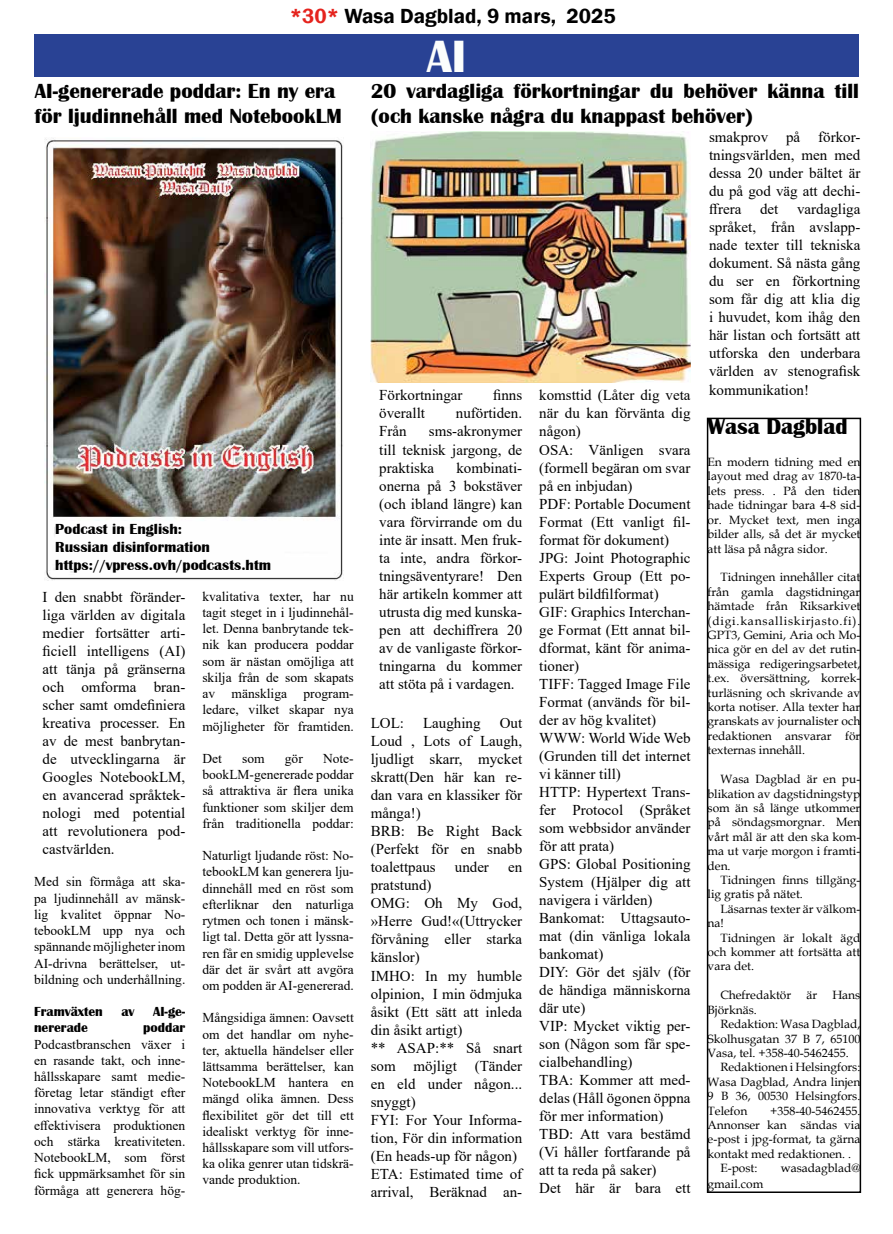
<style>
.page{position:relative;width:893px;height:1234px;background:#fff}
.page>*{position:absolute;margin:0;border:0;box-sizing:border-box;transform-origin:0 0}
.t1{font:700 46.5px "Britannic";color:#fbfdfc}
.t2{font:700 22.5px "Britannic";color:#000}
.t3{font:700 21px/25.2px "Britannic";color:#000}
.t4{font:600 21px "Franklin Gothic";color:#000}
.t5{font:15px/18px "Times New Roman";color:#000;text-align:justify}
.t6{font:700 15px/18px "Britannic";color:#000}
.t7{font:13.5px/16.2px "Times New Roman";color:#000;text-align:justify}
.t8{font:700 13.5px "Britannic";color:#000}
.t9{font:12px/14.4px "Book Antiqua";color:#000;text-align:justify}
.s1{color:#e5231d}
</style>
<div class="page">
<div style="left:707px;top:417px;width:154px;height:775px;border:2px solid #000"></div>
<div style="left:34px;top:34px;width:825px;height:43px;background:#294294"></div>
<img style="left:371px;top:132px;width:320px;height:251px">
<img style="left:44px;top:138px;width:300px;height:442px">
<h3 class="t4" style="left:290px;top:3px;width:327px"><span class="s1">*30*</span> Wasa Dagblad, 9 mars, 2025</h3>
<h3 class="t3" style="left:35px;top:78px;width:308px">AI-genererade poddar: En ny era för ljudinnehåll med NotebookLM</h3>
<p class="t6" style="left:55px;top:519px;width:217px">Podcast in English:<br>Russian disinformation https://vpress.ovh/podcasts.htm</p>
<p class="t5" style="left:43px;top:587px;width:144px">I den snabbt föränder&shy;liga världen av digitala medier fortsätter arti&shy;ficiell intelligens (AI) att tänja på gränserna och omforma bran&shy;scher samt omdefiniera kreativa processer. En av de mest banbrytan&shy;de utvecklingarna är Googles NotebookLM, en avancerad språktek&shy;nologi med potential att revolutionera pod&shy;castvärlden.</p>
<p class="t7" style="left:34px;top:873px;width:153px">Med sin förmåga att ska&shy;pa ljudinnehåll av mänsk&shy;lig kvalitet öppnar No&shy;tebookLM upp nya och spännande möjligheter inom AI-drivna berättelser, ut&shy;bildning och underhållning.</p>
<p class="t8" style="left:34px;top:1003px;width:70px">Framväxten</p>
<p class="t8" style="left:121px;top:1003px;width:15px">av</p>
<p class="t8" style="left:153px;top:1003px;width:34px">AI-ge-</p>
<p class="t8" style="left:34px;top:1020px;width:55px">nererade</p>
<p class="t8" style="left:143px;top:1020px;width:44px">poddar</p>
<p class="t7" style="left:34px;top:1035px;width:153px">Podcastbranschen växer i en rasande takt, och inne&shy;hållsskapare samt medie&shy;företag letar ständigt efter innovativa verktyg för att effektivisera produktionen och stärka kreativiteten.<br>NotebookLM, som först fick uppmärksamhet för sin förmåga att generera hög-</p>
<p class="t7" style="left:202px;top:587px;width:153px">kvalitativa texter, har nu tagit steget in i ljudinnehål&shy;let. Denna banbrytande tek&shy;nik kan producera poddar som är nästan omöjliga att skilja från de som skapats av mänskliga program&shy;ledare, vilket skapar nya möjligheter för framtiden.</p>
<p class="t7" style="left:202px;top:749px;width:21px">Det</p>
<p class="t7" style="left:242px;top:749px;width:24px">som</p>
<p class="t7" style="left:285px;top:749px;width:19px">gör</p>
<p class="t7" style="left:202px;top:749px;width:153px;text-indent:121px">Note&shy;bookLM-genererade poddar så attraktiva är flera unika funktioner som skiljer dem från traditionella poddar:</p>
<p class="t7" style="left:202px;top:847px;width:153px">Naturligt ljudande röst: No&shy;tebookLM kan generera lju&shy;dinnehåll med en röst som efterliknar den naturliga rytmen och tonen i mänsk&shy;ligt tal. Detta gör att lyssna&shy;ren får en smidig upplevelse där det är svårt att avgöra om podden är AI-genererad.</p>
<p class="t7" style="left:202px;top:1009px;width:153px">Mångsidiga ämnen: Oavsett om det handlar om nyhe&shy;ter, aktuella händelser eller lättsamma berättelser, kan NotebookLM hantera en mängd olika ämnen. Dess flexibilitet gör det till ett idealiskt verktyg för inne&shy;hållsskapare som vill utfors&shy;ka olika genrer utan tidskrä&shy;vande produktion.</p>
<h1 class="t1" style="left:427px;top:30px;width:41px">AI</h1>
<h3 class="t3" style="left:371px;top:78px;width:490px">20 vardagliga förkortningar du behöver känna till (och kanske några du knappast behöver)</h3>
<p class="t5" style="left:379px;top:386px;width:85px">Förkortningar</p>
<p class="t5" style="left:493px;top:386px;width:31px">finns</p>
<p class="t5" style="left:379px;top:404px;width:47px">överallt</p>
<p class="t5" style="left:456px;top:404px;width:68px">nuförtiden.</p>
<p class="t5" style="left:379px;top:422px;width:29px">Från</p>
<p class="t5" style="left:379px;top:422px;width:144px;text-indent:50px">sms-akronymer till teknisk jargong, de praktiska</p>
<p class="t5" style="left:379px;top:458px;width:144px;text-indent:77px">kombinati&shy;onerna på 3 bokstäver (och ibland längre) kan vara förvirrande om du inte är insatt. Men fruk&shy;ta inte, andra förkor&shy;tningsäventyrare! Den här artikeln kommer att utrusta dig med kunska&shy;pen att dechiffrera 20 av de vanligaste förkor&shy;tningarna du kommer att stöta på i vardagen.</p>
<p class="t5" style="left:371px;top:713px;width:35px">LOL:</p>
<p class="t5" style="left:423px;top:713px;width:59px">Laughing</p>
<p class="t5" style="left:371px;top:713px;width:153px;text-align:left;text-indent:129px">Out<br>Loud , Lots of Laugh, ljudligt skarr, mycket skratt(Den här kan re&shy;dan vara en klassiker för många!)<br>BRB: Be Right Back (Perfekt för en snabb toalettpaus</p>
<p class="t5" style="left:455px;top:857px;width:36px">under</p>
<p class="t5" style="left:508px;top:857px;width:16px">en</p>
<p class="t5" style="left:371px;top:875px;width:153px;text-align:left">pratstund)<br>OMG: Oh My God, »Herre Gud!«(Uttrycker förvåning eller starka känslor)<br>IMHO: In my humble olpinion, I min ödmjuka åsikt (Ett sätt att inleda din åsikt artigt)<br>** ASAP:** Så snart som möjligt (Tänder en eld under någon... snyggt)<br>FYI: For Your Informa&shy;tion, För din information (En heads-up för någon)<br>ETA: Estimated time of arrival, Beräknad an-</p>
<p class="t5" style="left:539px;top:386px;width:153px;text-align:left">komsttid (Låter dig veta när du kan förvänta dig någon)<br>OSA: Vänligen svara (formell begäran om svar på en inbjudan)<br>PDF: Portable Document<br>Format (Ett vanligt fil&shy;format för dokument)<br>JPG: Joint Photographic<br>Experts Group (Ett po&shy;pulärt bildfilformat)<br>GIF: Graphics Interchan&shy;ge Format (Ett annat bil&shy;dformat, känt för anima&shy;tioner)<br>TIFF: Tagged Image File<br>Format (används för bil&shy;der av hög kvalitet)<br>WWW: World Wide Web (Grunden till det internet vi känner till)<br>HTTP: Hypertext Trans&shy;fer Protocol (Språket som webbsidor använder för att prata)<br>GPS: Global Positioning<br>System (Hjälper dig att navigera i världen)<br>Bankomat: Uttagsauto&shy;mat (din vänliga lokala bankomat)<br>DIY: Gör det själv (för de händiga människorna där ute)<br>VIP: Mycket viktig per&shy;son (Någon som får spe&shy;cialbehandling)<br>TBA: Kommer att med&shy;delas (Håll ögonen öppna för mer information)<br>TBD: Att vara bestämd (Vi håller fortfarande på att ta reda på saker)<br>Det här är bara ett</p>
<p class="t5" style="left:709px;top:128px;width:153px">smakprov på förkor&shy;tningsvärlden, men med dessa 20 under bältet är du på god väg att dechi&shy;ffrera det vardagliga språket, från avslapp&shy;nade texter till tekniska dokument. Så nästa gång du ser en förkortning som får dig att klia dig i huvudet, kom ihåg den här listan och fortsätt att utforska den underbara världen av stenografisk kommunikation!</p>
<h2 class="t2" style="left:708px;top:413px;width:141px">Wasa Dagblad</h2>
<p class="t9" style="left:708px;top:454px;width:154px">En modern tidning med en layout med drag av 1870-ta&shy;lets press. . På den tiden hade tidningar bara 4-8 sid&shy;or. Mycket text, men inga bilder alls, så det är mycket att läsa på några sidor.</p>
<p class="t9" style="left:708px;top:569px;width:154px;text-indent:13px">Tidningen innehåller citat från gamla dagstidningar hämtade från Riksarkivet (digi.kansalliskirjasto.fi).<br>GPT3, Gemini, Aria och Mo&shy;nica gör en del av det rutin&shy;mässiga redigeringsarbetet, t.ex. översättning, korrek&shy;turläsning och skrivande av korta notiser. Alla texter har granskats av journalister och redaktionen ansvarar för texternas innehåll.</p>
<p class="t9" style="left:708px;top:771px;width:154px;text-indent:13px">Wasa Dagblad är en pu&shy;blikation av dagstidningstyp som än så länge utkommer på söndagsmorgnar. Men vårt mål är att den ska kom&shy;ma ut varje morgon i framti&shy;den.</p>
<p class="t9" style="left:708px;top:872px;width:154px;text-indent:13px">Tidningen finns tillgäng&shy;lig gratis på nätet.</p>
<p class="t9" style="left:708px;top:901px;width:154px;text-indent:13px">Läsarnas texter är välkom&shy;na!</p>
<p class="t9" style="left:708px;top:929px;width:154px;text-indent:13px">Tidningen är lokalt ägd och kommer att fortsätta att vara det.</p>
<p class="t9" style="left:720px;top:987px;width:72px">Chefredaktör</p>
<p class="t9" style="left:806px;top:987px;width:12px">är</p>
<p class="t9" style="left:832px;top:987px;width:30px">Hans</p>
<p class="t9" style="left:708px;top:1001px;width:51px">Björknäs.</p>
<p class="t9" style="left:720px;top:1016px;width:142px">Redaktion: Wasa Dagblad,</p>
<p class="t9" style="left:708px;top:1030px;width:154px">Skolhusgatan 37 B 7, 65100</p>
<p class="t9" style="left:708px;top:1045px;width:143px">Vasa, tel. +358-40-5462455.</p>
<p class="t9" style="left:720px;top:1059px;width:142px">Redaktionen i Helsingfors:</p>
<p class="t9" style="left:708px;top:1073px;width:154px">Wasa Dagblad, Andra linjen</p>
<p class="t9" style="left:708px;top:1088px;width:154px">9 B 36, 00530 Helsingfors.</p>
<p class="t9" style="left:708px;top:1102px;width:41px">Telefon</p>
<p class="t9" style="left:770px;top:1102px;width:92px">+358-40-5462455.</p>
<p class="t9" style="left:708px;top:1117px;width:154px">Annonser kan sändas via</p>
<p class="t9" style="left:708px;top:1131px;width:154px">e-post i jpg-format, ta gärna</p>
<p class="t9" style="left:708px;top:1145px;width:145px">kontakt med redaktionen. .</p>
<p class="t9" style="left:720px;top:1160px;width:39px">E-post:</p>
<p class="t9" style="left:781px;top:1160px;width:81px">wasadagblad@</p>
<p class="t9" style="left:708px;top:1176px;width:57px">gmail.com</p>
</div>
